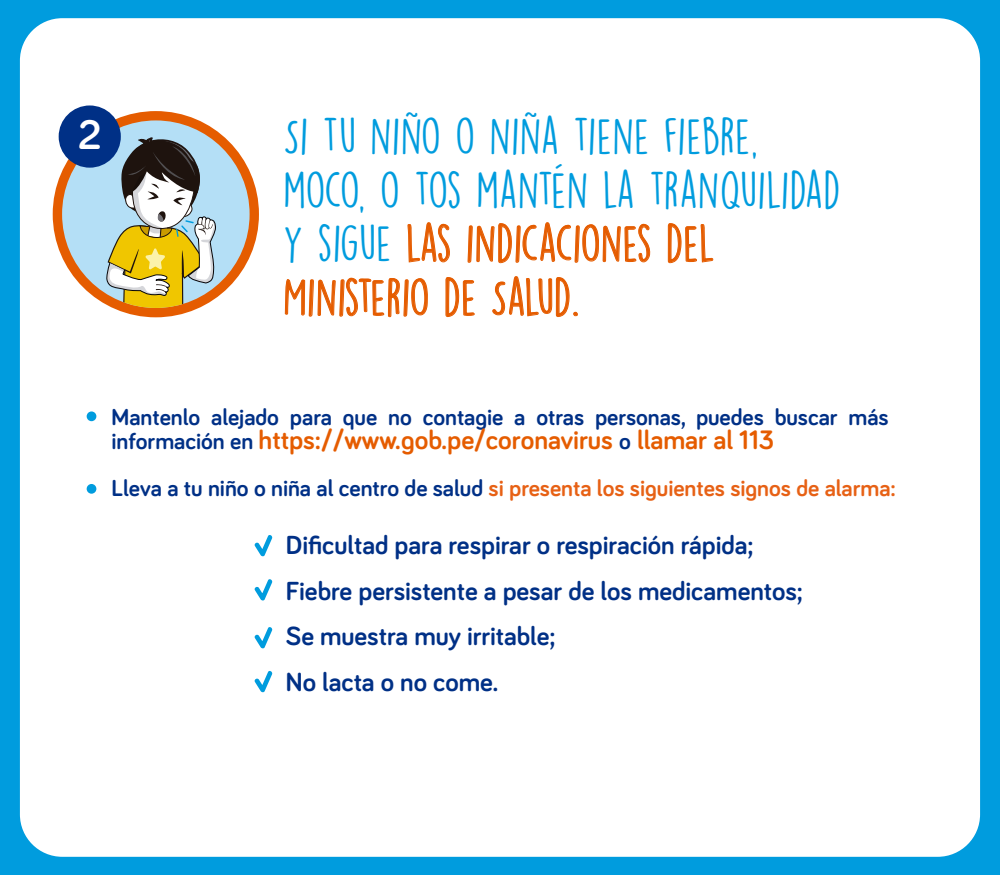
<style>
.page{position:relative;width:1000px;height:875px;background:#009cde}
.page>*{position:absolute;margin:0;border:0;box-sizing:border-box;transform-origin:0 0}
.t1{font:46.5px/53.9px "DK Lemon Yellow Sun";color:#009cde}
.t2{font:700 42.5px "Bariol";color:#fff}
.t3{font:700 27.5px "Bariol";color:#e55c00}
.t4{font:700 27px/45.5px "Bariol";color:#003086}
.t5{font:700 23.75px "Bariol";color:#e76115}
.t6{font:700 23.75px "Bariol";color:#003086}
.s1{color:#e55c00}
.s2{font-size:23.75px;color:#003086}
.s3{color:#003086}
</style>
<div class="page">
<div style="left:14px;top:12px;width:972px;height:851px;background:#fff;border-radius:48px"></div>
<div style="left:8px;top:6px;width:984px;height:863px;border:12px solid #009cde;border-radius:48px"></div>
<svg style="left:668px;top:223px;width:45px;height:40px"></svg>
<svg style="left:285px;top:222px;width:365px;height:96px"></svg>
<svg style="left:254px;top:535px;width:19px;height:22px"></svg>
<svg style="left:254px;top:579px;width:19px;height:22px"></svg>
<svg style="left:254px;top:627px;width:19px;height:22px"></svg>
<svg style="left:254px;top:671px;width:19px;height:22px"></svg>
<div style="left:87px;top:411px;width:9px;height:10px;background:#009cde;border-radius:50%"></div>
<div style="left:87px;top:484px;width:9px;height:10px;background:#009cde;border-radius:50%"></div>
<div style="left:53px;top:111px;width:206px;height:206px;background:#e55c00;border-radius:50%"></div>
<div style="left:62px;top:120px;width:188px;height:188px;background:#b4dff6;border-radius:50%"></div>
<svg style="left:106px;top:129px;width:111px;height:179px"></svg>
<div style="left:59px;top:105px;width:62px;height:63px;background:#003086;border-radius:50%"></div>
<h2 class="t2" style="left:78px;top:105px;width:25px">2</h2>
<h1 class="t1" style="left:283px;top:108px;width:559px">SI TU NIÑO O NIÑA TIENE FIEBRE,<br>MOCO, O TOS MANTÉN LA TRANQUILIDAD<br>Y SIGUE <span class="s1">LAS INDICACIONES DEL<br>MINISTERIO DE SALUD.</span></h1>
<p class="t6" style="left:111px;top:401px;width:779px">Mantenlo alejado para que no contagie a otras personas, puedes buscar más</p>
<p class="t3" style="left:111px;top:420px;width:664px"><span class="s2">información en</span> https://www.gob.pe/coronavirus <span class="s2">o</span> llamar al 113</p>
<p class="t5" style="left:111px;top:472px;width:786px"><span class="s3">Lleva a tu niño o niña al centro de salud</span> si presenta los siguientes signos de alarma:</p>
<p class="t4" style="left:286px;top:522px;width:519px">Dificultad para respirar o respiración rápida; Fiebre persistente a pesar de los medicamentos; Se muestra muy irritable;<br>No lacta o no come.</p>
</div>
